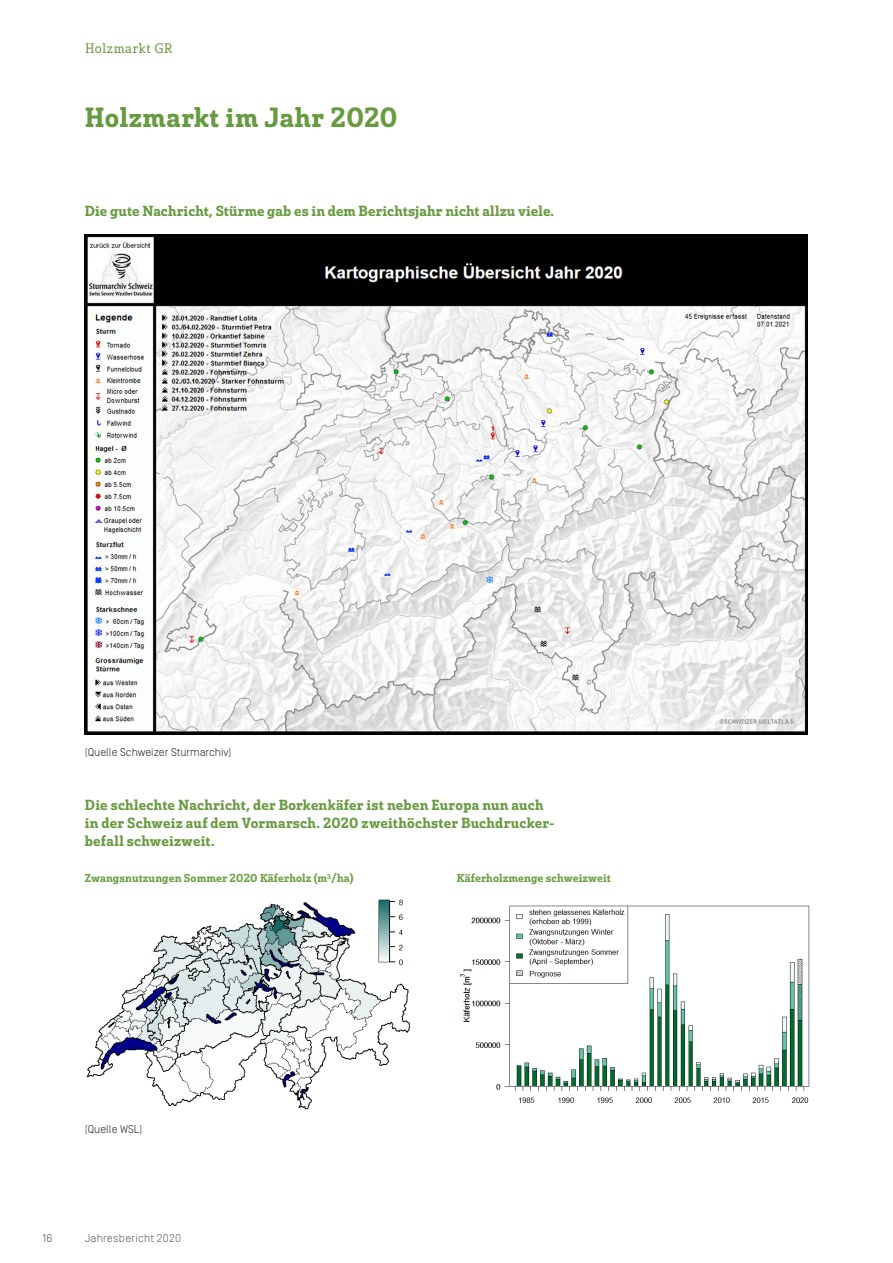
<style>
.page{position:relative;width:893px;height:1263px;background:#fff}
.page>*{position:absolute;margin:0;border:0;box-sizing:border-box;transform-origin:0 0}
.t1{font:27px "Solitas Slab Nor Dem";letter-spacing:.015em;color:#679b40}
.t2{font:14.25px/18px "Solitas Slab Nor Dem";letter-spacing:.015em;color:#679b40}
.t3{font:13.5px "Solitas Slab Nor Boo";letter-spacing:.05em;color:#679b40}
.t4{font:11.25px "Solitas Slab Nor Dem";letter-spacing:.01em;color:#6ba043}
.t5{font:300 11.25px "Simplon Norm";color:#231f20}
.t6{font:300 11.25px "Simplon Norm";letter-spacing:.025em;color:#57585a}
</style>
<div class="page">
<img style="left:86px;top:899px;width:324px;height:211px">
<img style="left:459px;top:906px;width:351px;height:197px">
<img style="left:85px;top:235px;width:723px;height:500px">
<p class="t3" style="left:85px;top:40px;width:89px">Holzmarkt GR</p>
<h1 class="t1" style="left:85px;top:100px;width:314px">Holzmarkt im Jahr 2020</h1>
<p class="t2" style="left:85px;top:202px;width:471px">Die gute Nachricht, Stürme gab es in dem Berichtsjahr nicht allzu viele.</p>
<p class="t5" style="left:85px;top:746px;width:148px">(Quelle Schweizer Sturmarchiv)</p>
<p class="t2" style="left:85px;top:796px;width:471px">Die schlechte Nachricht, der Borkenkäfer ist neben Europa nun auch in der Schweiz auf dem Vormarsch. 2020 zweithöchster Buchdrucker&shy;befall schweizweit.</p>
<p class="t4" style="left:85px;top:871px;width:270px">Zwangsnutzungen Sommer 2020 Käferholz (m<sup>3</sup> / ha)</p>
<p class="t4" style="left:457px;top:871px;width:155px">Käferholzmenge schweizweit</p>
<p class="t5" style="left:85px;top:1123px;width:59px">(Quelle WSL)</p>
<p class="t6" style="left:43px;top:1232px;width:11px">16</p>
<p class="t6" style="left:85px;top:1232px;width:98px">Jahresbericht 2020</p>
</div>
